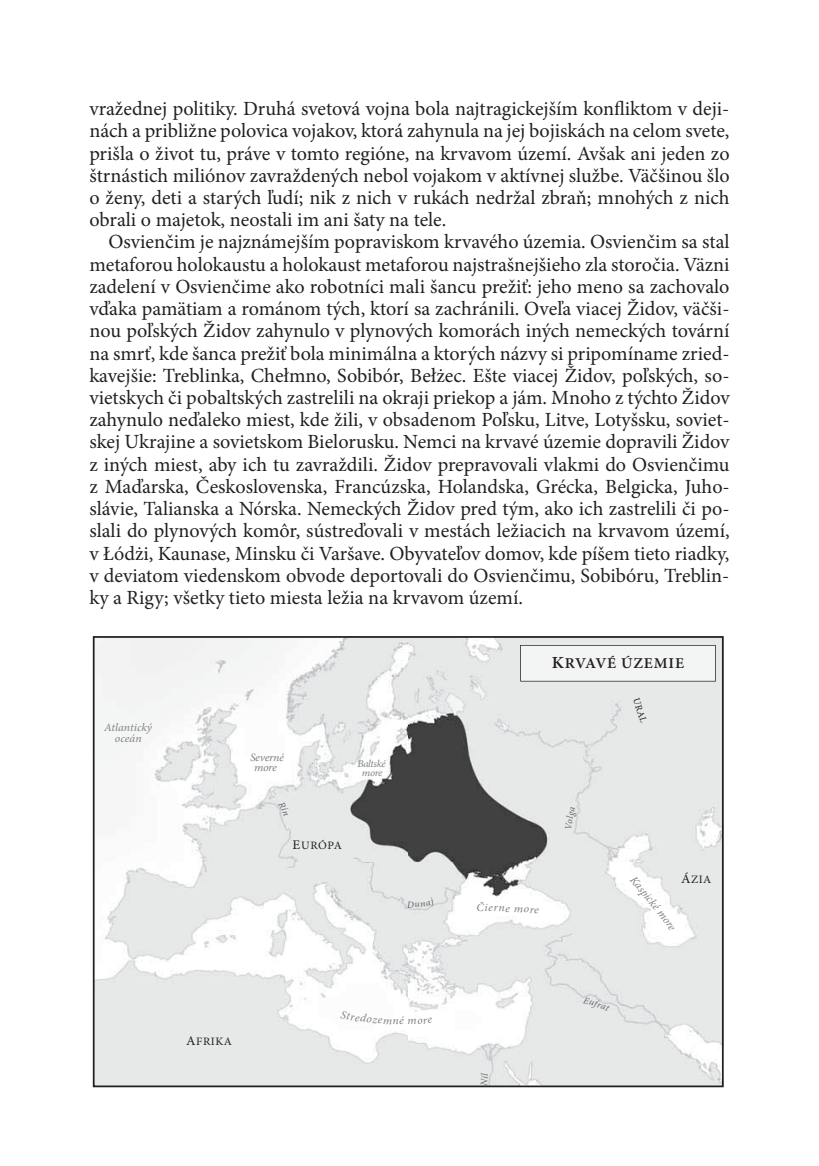
<style>
.page{position:relative;width:819px;height:1166px;background:#fff}
.page>*{position:absolute;margin:0;border:0;box-sizing:border-box;transform-origin:0 0}
.t1{font:20.12px/22.2px "Minion Pro";color:#231f20;text-align:justify}
.t2{font:600 15.05px "Minion Pro";letter-spacing:.05em;color:#231f20;scale:1.04 1}
.t3{font:italic 11.55px "Minion Pro";color:#808285}
.t4{font:italic 11.38px/11.4px "Minion Pro";color:#808285;text-align:center;scale:1.04 1}
.t5{font:11.38px "Minion Pro";letter-spacing:.045em;color:#231f20;scale:1.04 1}
.t6{font:italic 10.33px/8.9px "Minion Pro";letter-spacing:-.035em;color:#808285;text-align:center;scale:1.04 1}
.t7{font:9.8px "Minion Pro";color:#231f20}
.s1{font-size:13.12px}
.s2{font-size:16.97px}
</style>
<div class="page">
<svg style="left:96px;top:639px;width:624px;height:445px;fill:#e7e8e8"></svg>
<svg style="left:520px;top:639px;width:200px;height:42px"></svg>
<div style="left:93px;top:636px;width:630px;height:451px;border:2px solid #231f20"></div>
<svg style="left:565px;top:807px;width:11px;height:21px"></svg>
<svg style="left:582px;top:997px;width:28px;height:14px"></svg>
<svg style="left:499px;top:906px;width:40px;height:8px"></svg>
<svg style="left:407px;top:897px;width:28px;height:10px"></svg>
<svg style="left:340px;top:1011px;width:58px;height:13px"></svg>
<svg style="left:408px;top:1017px;width:24px;height:7px"></svg>
<svg style="left:480px;top:1073px;width:8px;height:13px"></svg>
<svg style="left:278px;top:801px;width:10px;height:15px"></svg>
<svg style="left:274px;top:754px;width:10px;height:7px"></svg>
<svg style="left:378px;top:771px;width:4px;height:5px"></svg>
<svg style="left:648px;top:898px;width:26px;height:33px"></svg>
<p class="t1" style="left:89px;top:99px;width:642px">vražednej politiky. Druhá svetová vojna bola najtragickejším konfliktom v deji&shy;nách a približne polovica vojakov, ktorá zahynula na jej bojiskách na celom svete, prišla o život tu, práve v tomto regióne, na krvavom území. Avšak ani jeden zo štrnástich miliónov zavraždených nebol vojakom v aktívnej službe. Väčšinou šlo o ženy, deti a starých ľudí; nik z nich v rukách nedržal zbraň; mnohých z nich obrali o majetok, neostali im ani šaty na tele.</p>
<p class="t1" style="left:89px;top:233px;width:642px;text-indent:19px">Osvienčim je najznámejším popraviskom krvavého územia. Osvienčim sa stal metaforou holokaustu a holokaust metaforou najstrašnejšieho zla storočia. Väzni zadelení v Osvienčime ako robotníci mali šancu prežiť: jeho meno sa zachovalo vďaka pamätiam a románom tých, ktorí sa zachránili. Oveľa viacej Židov, väčši&shy;nou poľských Židov zahynulo v plynových komorách iných nemeckých tovární na smrť, kde šanca prežiť bola minimálna a ktorých názvy si pripomíname zried&shy;kavejšie: Treblinka, Chełmno, Sobibór, Bełżec. Ešte viacej Židov, poľských, so&shy;vietskych či pobaltských zastrelili na okraji priekop a jám. Mnoho z týchto Židov zahynulo neďaleko miest, kde žili, v obsadenom Poľsku, Litve, Lotyšsku, soviet&shy;skej Ukrajine a sovietskom Bielorusku. Nemci na krvavé územie dopravili Židov z iných miest, aby ich tu zavraždili. Židov prepravovali vlakmi do Osvienčimu z Maďarska, Československa, Francúzska, Holandska, Grécka, Belgicka, Juho&shy;slávie, Talianska a Nórska. Nemeckých Židov pred tým, ako ich zastrelili či po&shy;slali do plynových komôr, sústreďovali v mestách ležiacich na krvavom území, v Łódżi, Kaunase, Minsku či Varšave. Obyvateľov domov, kde píšem tieto riadky, v deviatom viedenskom obvode deportovali do Osvienčimu, Sobibóru, Treblin&shy;ky a Rigy; všetky tieto miesta ležia na krvavom území.</p>
<p class="t4" style="left:104px;top:723px;width:48px">Atlantický oceán</p>
<p class="t4" style="left:250px;top:752px;width:24px;rotate:1deg">Sever</p>
<p class="t4" style="left:254px;top:762px;width:23px;rotate:1deg">more</p>
<p class="t6" style="left:357px;top:760px;width:29px">Baltské mor</p>
<p class="t5" style="left:292px;top:838px;width:49px"><span class="s1">E</span>URÓPA</p>
<p class="t5" style="left:186px;top:1034px;width:46px"><span class="s1">A</span>FRIKA</p>
<p class="t4" style="left:399px;top:1016px;width:6px">é</p>
<p class="t2" style="left:552px;top:654px;width:129px"><span class="s2">K</span>RVAVÉ ÚZEMIE</p>
<p class="t7" style="left:641px;top:696px;width:27px;rotate:72deg">URAL</p>
<p class="t4" style="left:476px;top:902px;width:22px;rotate:1deg">Čier</p>
<p class="t3" style="left:636px;top:874px;width:31px;rotate:51deg">Kaspic</p>
<p class="t5" style="left:681px;top:872px;width:30px"><span class="s1">Á</span>ZIA</p>
</div>
